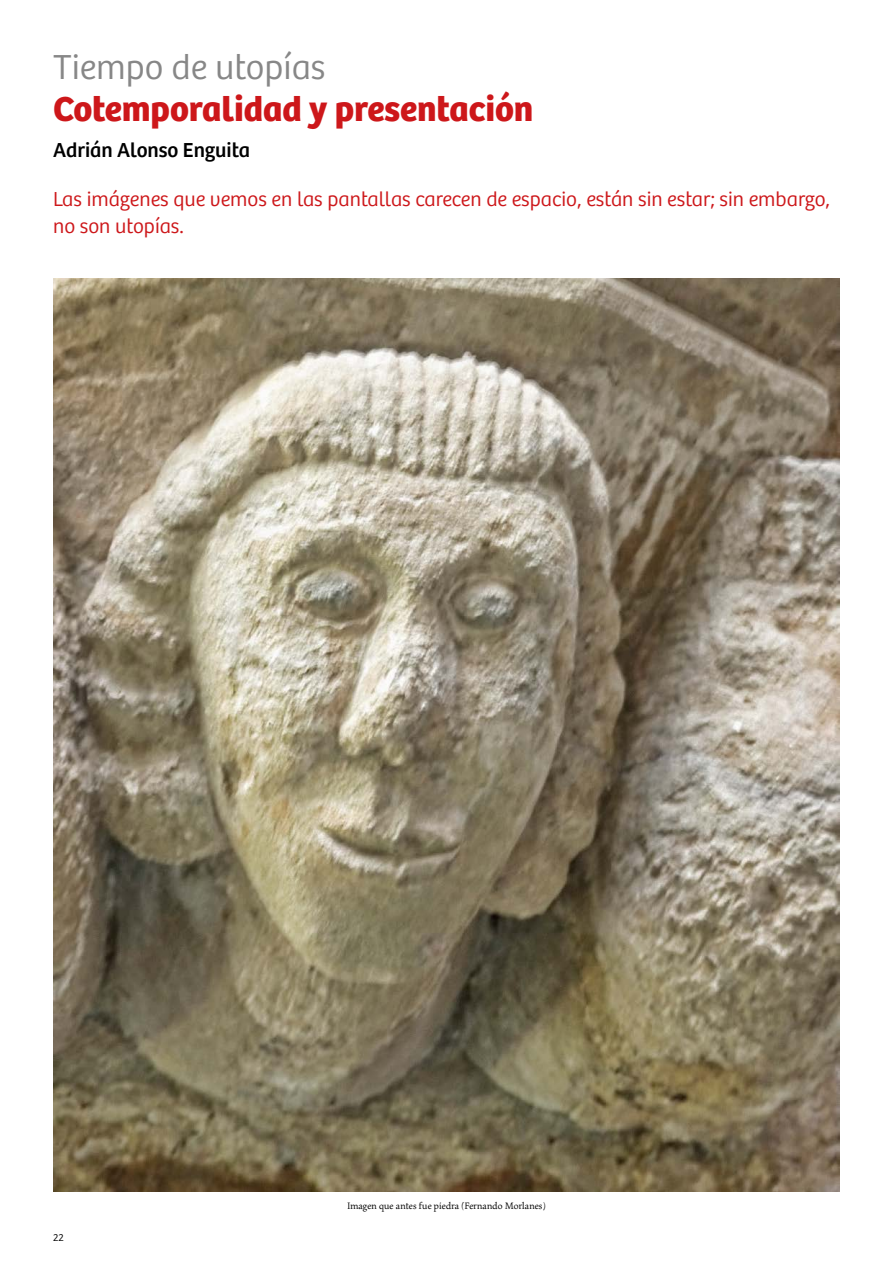
<style>
.page{position:relative;width:893px;height:1263px;background:#fff}
.page>*{position:absolute;margin:0;border:0;box-sizing:border-box;transform-origin:0 0}
.t1{font:700 36px "Bree";color:#cd171a}
.t2{font:300 36px "Bree";color:#878787}
.t3{font:300 21px/27px "Bree";color:#cd171a}
.t4{font:21px "Bree";color:#000}
.t5{font:10.5px "Maiola Pro";color:#000}
.t6{font:300 10.5px "Bree";color:#000}
</style>
<div class="page">
<img style="left:53px;top:279px;width:787px;height:912px">
<h1 class="t2" style="left:53px;top:47px;width:274px">Tiempo de utopías</h1>
<h1 class="t1" style="left:53px;top:87px;width:482px">Cotemporalidad y presentación</h1>
<p class="t4" style="left:53px;top:138px;width:198px">Adrián Alonso Enguita</p>
<p class="t3" style="left:53px;top:186px;width:778px">Las imágenes que vemos en las pantallas carecen de espacio, están sin estar; sin embargo, no son utopías.</p>
<p class="t6" style="left:53px;top:1231px;width:12px">22</p>
<p class="t5" style="left:347px;top:1200px;width:200px">Imagen que antes fue piedra (Fernando Morlanes)</p>
</div>
